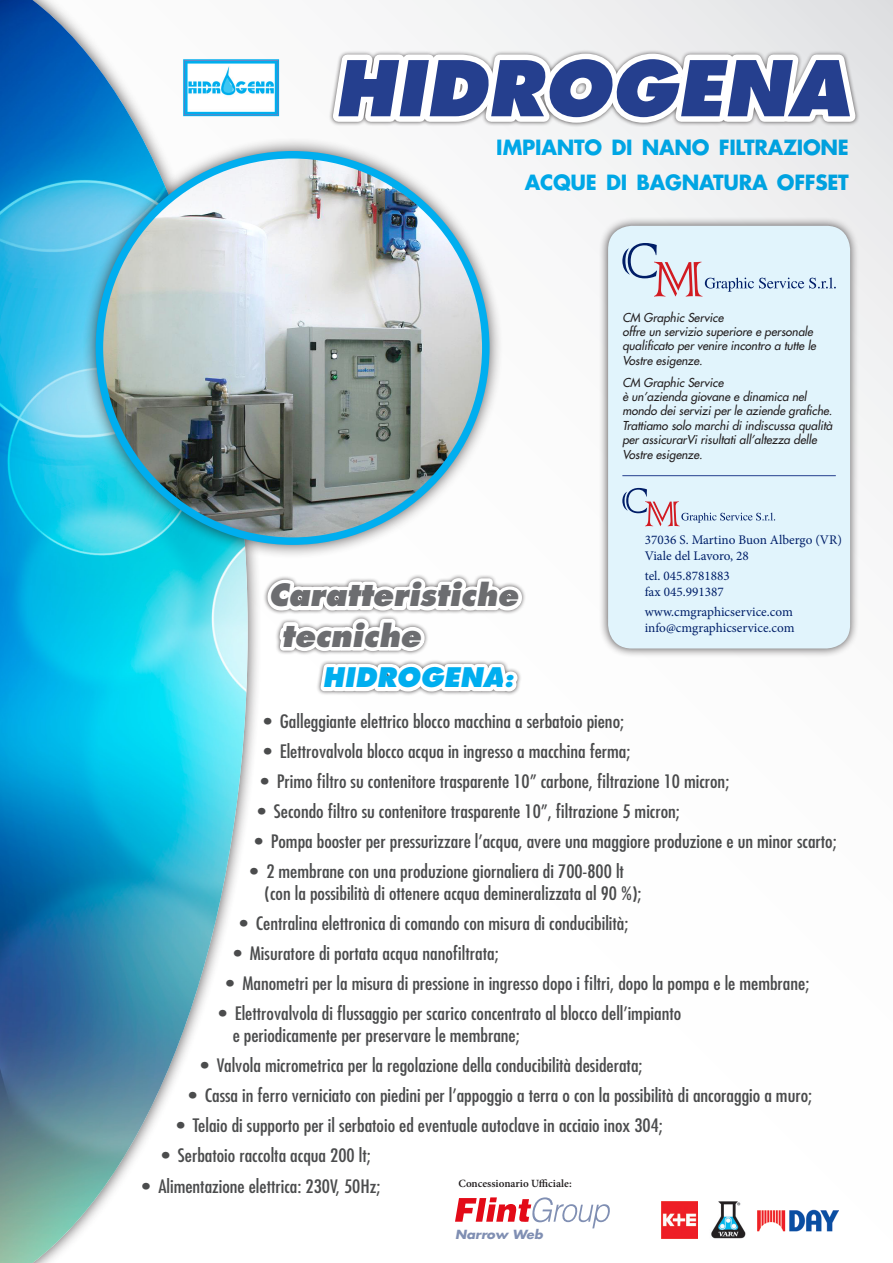
<style>
.page{position:relative;width:893px;height:1263px;background:#fff}
.page>*{position:absolute;margin:0;border:0;box-sizing:border-box;transform-origin:0 0}
.t1{font:italic 800 74.55px "Futura";color:#253f8e}
.t2{font:italic 800 30px/40.5px "Futura";color:#6c6d70}
.t3{font:italic 800 26.25px "Futura";color:#00aeef}
.t4{font:700 20.4px/35px "Futura";letter-spacing:-.015em;color:#00aeef;text-align:right}
.t5{font:condensed 18px/21.6px "Futura";color:#4b4c4d;scale:1.1 1}
.t6{font:13.2px/15.9px "Minion Pro";color:#001f69}
.t7{font:italic 700 12.3px "Futura";color:#808fb3;scale:1.05 1}
.t8{font:italic 12px/14.4px "Futura";color:#231f20}
.t9{font:600 11.1px "Minion Pro";color:#231f20}
.s1{font-size:22.5px}
</style>
<div class="page">
<div style="left:0;top:0;width:893px;height:1263px;background:linear-gradient(to bottom,#f2f2f3,#fff)"></div>
<div style="left:599px;top:217px;width:260px;height:440px;background:#231f20;opacity:.75"></div>
<div style="left:608px;top:226px;width:242px;height:422px;background:#e1f4fc;border-radius:24px"></div>
<svg style="left:622px;top:243px;width:214px;height:54px"></svg>
<svg style="left:622px;top:488px;width:153px;height:38px"></svg>
<hr style="left:622px;top:475px;width:214px;height:1px;background:#253f8e">
<svg style="left:326px;top:48px;width:537px;height:81px"></svg>
<div style="left:0;top:0;width:262px;height:1263px;background:#231f20;opacity:.75"></div>
<img style="left:0;top:0;width:248px;height:1263px">
<div style="left:81px;top:137px;width:423px;height:422px;background:#231f20;opacity:.75"></div>
<img style="left:99px;top:155px;width:387px;height:386px;border-radius:193px">
<img style="left:181px;top:57px;width:99px;height:60px">
<img style="left:710px;top:1201px;width:37px;height:39px">
<img style="left:661px;top:1202px;width:37px;height:36px">
<img style="left:757px;top:1209px;width:82px;height:22px">
<svg style="left:455px;top:1197px;width:156px;height:31px"></svg>
<svg style="left:262px;top:574px;width:267px;height:122px"></svg>
<h1 class="t1" style="left:334px;top:41px;width:517px">HIDROGENA</h1>
<p class="t4" style="left:497px;top:130px;width:354px">IMPIANTO DI NANO FILTRAZIONE<br>ACQUE DI BAGNATURA OFFSET</p>
<h2 class="t2" style="left:281px;top:575px;width:238px;text-indent:-12px">Caratteristiche tecniche</h2>
<h3 class="t3" style="left:323px;top:661px;width:193px">HIDROGENA<span class="s1">:</span></h3>
<p class="t8" style="left:622px;top:310px;width:195px">CM Graphic Service<br>offre un servizio superiore e personale qualificato per venire incontro a tutte le<br>Vostre esigenze.</p>
<p class="t8" style="left:622px;top:375px;width:211px">CM Graphic Service<br>è un’azienda giovane e dinamica nel mondo dei servizi per le aziende grafiche.<br>Trattiamo solo marchi di indiscussa qualità per assicurarVi risultati all’altezza delle Vostre esigenze.</p>
<p class="t6" style="left:645px;top:532px;width:199px">37036 S. Martino Buon Albergo (VR)<br>Viale del Lavoro, 28</p>
<p class="t6" style="left:645px;top:568px;width:87px">tel. 045.8781883 fax 045.991387</p>
<p class="t6" style="left:645px;top:604px;width:151px">www.cmgraphicservice.com info@cmgraphicservice.com</p>
<p class="t5" style="left:264px;top:710px;width:329px">• Galleggiante elettrico blocco macchina a serbatoio pieno;</p>
<p class="t5" style="left:264px;top:740px;width:335px">• Elettrovalvola blocco acqua in ingresso a macchina ferma;</p>
<p class="t5" style="left:261px;top:770px;width:428px">• Primo filtro su contenitore trasparente 10” carbone, filtrazione 10 micron;</p>
<p class="t5" style="left:258px;top:800px;width:385px">• Secondo filtro su contenitore trasparente 10”, filtrazione 5 micron;</p>
<p class="t5" style="left:255px;top:830px;width:531px">• Pompa booster per pressurizzare l’acqua, avere una maggiore produzione e un minor scarto;</p>
<p class="t5" style="left:265px;top:860px;width:344px;text-indent:-14px">• 2 membrane con una produzione giornaliera di 700-800 lt (con la possibilità di ottenere acqua demineralizzata al 90 %);</p>
<p class="t5" style="left:240px;top:912px;width:355px">• Centralina elettronica di comando con misura di conducibilità;</p>
<p class="t5" style="left:234px;top:942px;width:242px">• Misuratore di portata acqua nanofiltrata;</p>
<p class="t5" style="left:226px;top:972px;width:532px">• Manometri per la misura di pressione in ingresso dopo i filtri, dopo la pompa e le membrane;</p>
<p class="t5" style="left:233px;top:1003px;width:409px;text-indent:-14px">• Elettrovalvola di flussaggio per scarico concentrato al blocco dell’impianto e periodicamente per preservare le membrane;</p>
<p class="t5" style="left:201px;top:1054px;width:403px">• Valvola micrometrica per la regolazione della conducibilità desiderata;</p>
<p class="t5" style="left:189px;top:1084px;width:568px">• Cassa in ferro verniciato con piedini per l’appoggio a terra o con la possibilità di ancoraggio a muro;</p>
<p class="t5" style="left:177px;top:1115px;width:443px">• Telaio di supporto per il serbatoio ed eventuale autoclave in acciaio inox 304;</p>
<p class="t5" style="left:162px;top:1145px;width:192px">• Serbatoio raccolta acqua 200 lt;</p>
<p class="t5" style="left:142px;top:1175px;width:218px">• Alimentazione elettrica: 230V, 50Hz;</p>
<p class="t9" style="left:458px;top:1175px;width:115px">Concessionario Ufficiale:</p>
<p class="t7" style="left:455px;top:1226px;width:85px">Narrow Web</p>
</div>
